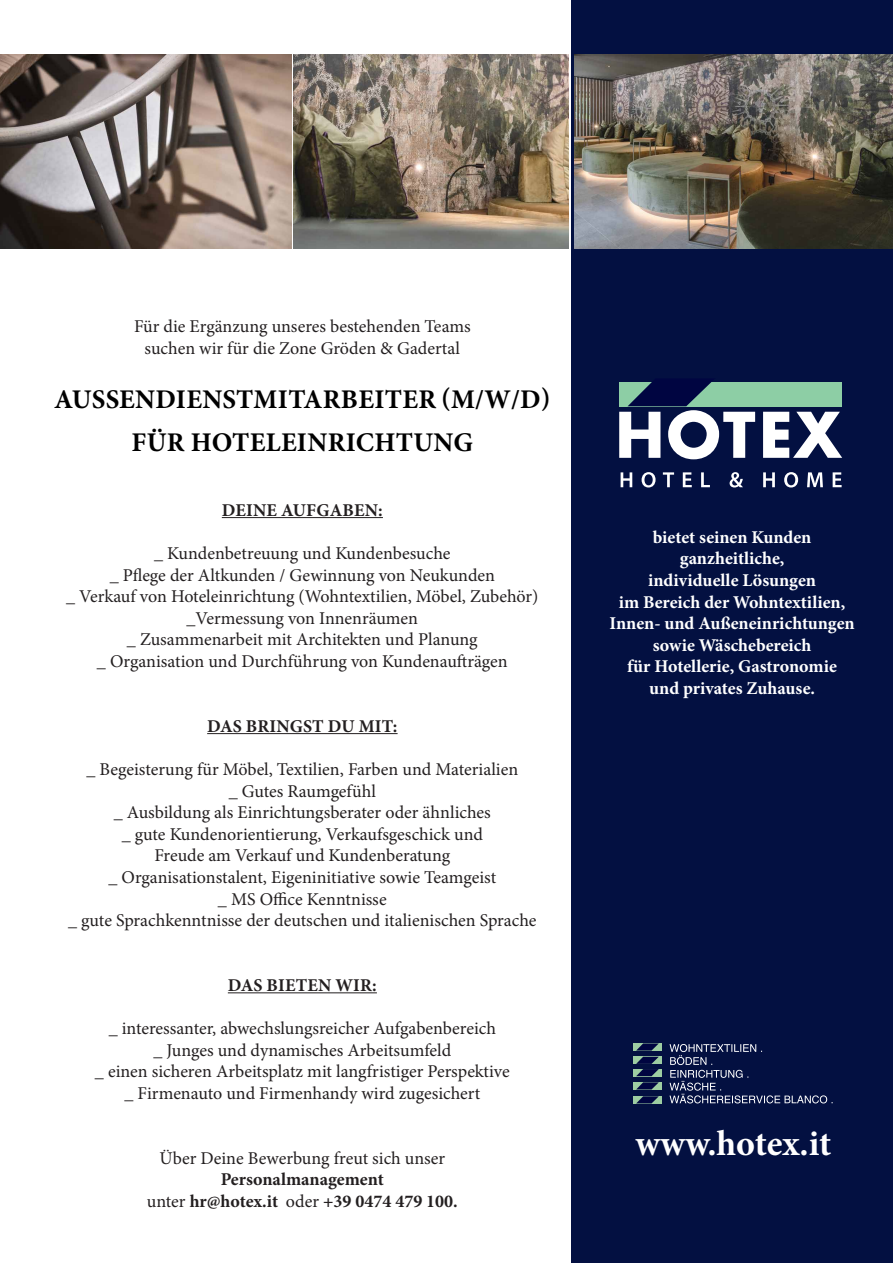
<style>
.page{position:relative;width:893px;height:1263px;background:#fff}
.page>*{position:absolute;margin:0;border:0;box-sizing:border-box;transform-origin:0 0}
.t1{font:700 36px "Minion Pro";color:#fff}
.t2{font:700 27px/43.2px "Minion Pro";letter-spacing:.01em;color:#000}
.t3{font:18px/21.6px "Minion Pro";color:#231f20;text-align:center}
.t4{font:700 18px/21.6px "Minion Pro";color:#fff;text-align:center}
.t5{font:700 18px/21.6px "Minion Pro";color:#231f20;text-align:center}
.s1{font-weight:400}
</style>
<div class="page">
<div style="left:571px;top:0;width:322px;height:1263px;background:#031041"></div>
<hr style="left:222px;top:517px;width:161px;height:1px;background:#231f20">
<hr style="left:207px;top:733px;width:191px;height:1px;background:#231f20">
<hr style="left:228px;top:992px;width:149px;height:1px;background:#231f20">
<svg style="left:763px;top:412px;width:79px;height:46px"></svg>
<div style="left:619px;top:382px;width:223px;height:24px;background:#8dcea5"></div>
<svg style="left:621px;top:472px;width:11px;height:15px"></svg>
<svg style="left:642px;top:472px;width:13px;height:15px"></svg>
<svg style="left:663px;top:472px;width:11px;height:15px"></svg>
<svg style="left:683px;top:472px;width:9px;height:15px"></svg>
<svg style="left:701px;top:472px;width:9px;height:15px"></svg>
<svg style="left:730px;top:472px;width:13px;height:15px"></svg>
<svg style="left:763px;top:472px;width:12px;height:15px"></svg>
<svg style="left:784px;top:472px;width:14px;height:15px"></svg>
<svg style="left:807px;top:472px;width:16px;height:15px"></svg>
<svg style="left:833px;top:472px;width:9px;height:15px"></svg>
<svg style="left:619px;top:379px;width:136px;height:80px"></svg>
<div style="left:634px;top:1043px;width:28px;height:8px;background:#9dcda2"></div>
<svg style="left:637px;top:1043px;width:22px;height:7px"></svg>
<div style="left:634px;top:1057px;width:28px;height:7px;background:#9dcda2"></div>
<div style="left:634px;top:1069px;width:28px;height:7px;background:#9dcda2"></div>
<svg style="left:636px;top:1057px;width:23px;height:19px"></svg>
<div style="left:634px;top:1082px;width:28px;height:7px;background:#9dcda2"></div>
<svg style="left:636px;top:1082px;width:23px;height:7px"></svg>
<div style="left:634px;top:1096px;width:28px;height:7px;background:#9dcda2"></div>
<svg style="left:636px;top:1096px;width:23px;height:7px"></svg>
<svg style="left:669px;top:1044px;width:164px;height:59px"></svg>
<img style="left:575px;top:54px;width:318px;height:195px">
<img style="left:293px;top:54px;width:275px;height:195px">
<img style="left:0;top:54px;width:291px;height:195px">
<p class="t3" style="left:134px;top:316px;width:338px">Für die Ergänzung unseres bestehenden Teams suchen wir für die Zone Gröden &amp; Gadertal</p>
<h2 class="t2" style="left:132px;top:377px;width:420px;text-indent:-77px">Aussendienstmitarbeiter (M/W/D)<br>FÜR HOTELEINRICHTUN</h2>
<h2 class="t2" style="left:453px;top:420px;width:21px">G</h2>
<p class="t5" style="left:222px;top:499px;width:97px">DEINE Aufgab</p>
<p class="t5" style="left:354px;top:499px;width:30px">en:</p>
<p class="t3" style="left:66px;top:542px;width:474px">_ Kundenbetreuung und Kundenbesuche<br>_ Pflege der Altkunden / Gewinnung von Neukunden<br>_ Verkauf von Hoteleinrichtung (Wohntextilien, Möbel, Zubehör) _Vermessung von Innenräumen<br>_ Zusammenarbeit mit Architekten und Planung<br>_ Organisation und Durchführung von Kundenaufträgen</p>
<p class="t5" style="left:207px;top:715px;width:95px">Das bringST</p>
<p class="t5" style="left:328px;top:715px;width:71px">DU mit:</p>
<p class="t3" style="left:68px;top:758px;width:470px">_ Begeisterung für Möbel, Textilien, Farben und Materialien<br>_ Gutes Raumgefühl<br>_ Ausbildung als Einrichtungsberater oder ähnliches<br>_ gute Kundenorientierung, Verkaufsgeschick und<br>Freude am Verkauf und Kundenberatung<br>_ Organisationstalent, Eigeninitiative sowie Teamgeist<br>_ MS Office Kenntnisse<br>_ gute Sprachkenntnisse der deutschen und italienischen Sprache</p>
<p class="t5" style="left:228px;top:974px;width:151px">Das bieten wir:</p>
<p class="t3" style="left:95px;top:1018px;width:416px">_ interessanter, abwechslungsreicher Aufgabenbereich<br>_ Junges und dynamisches Arbeitsumfeld<br>_ einen sicheren Arbeitsplatz mit langfristiger Perspektive _ Firmenauto und Firmenhandy wird zugesichert</p>
<p class="t3" style="left:159px;top:1147px;width:287px">Über Deine Bewerbung freut sich unser</p>
<p class="t5" style="left:147px;top:1169px;width:313px">Personalmanagement<br><span class="s1">unter</span> hr@hotex.it <span class="s1">oder</span> +39 0474 479 100.</p>
<p class="t4" style="left:609px;top:526px;width:247px">bietet seinen Kunden ganzheitliche,<br>individuelle Lösungen<br>im Bereich der Wohntextilien,<br>Innen- und Außeneinrichtungen sowie Wäschebereich<br>für Hotellerie, Gastronomie<br>und privates Zuhause.</p>
<h1 class="t1" style="left:636px;top:1118px;width:197px">www.hotex.it</h1>
</div>
